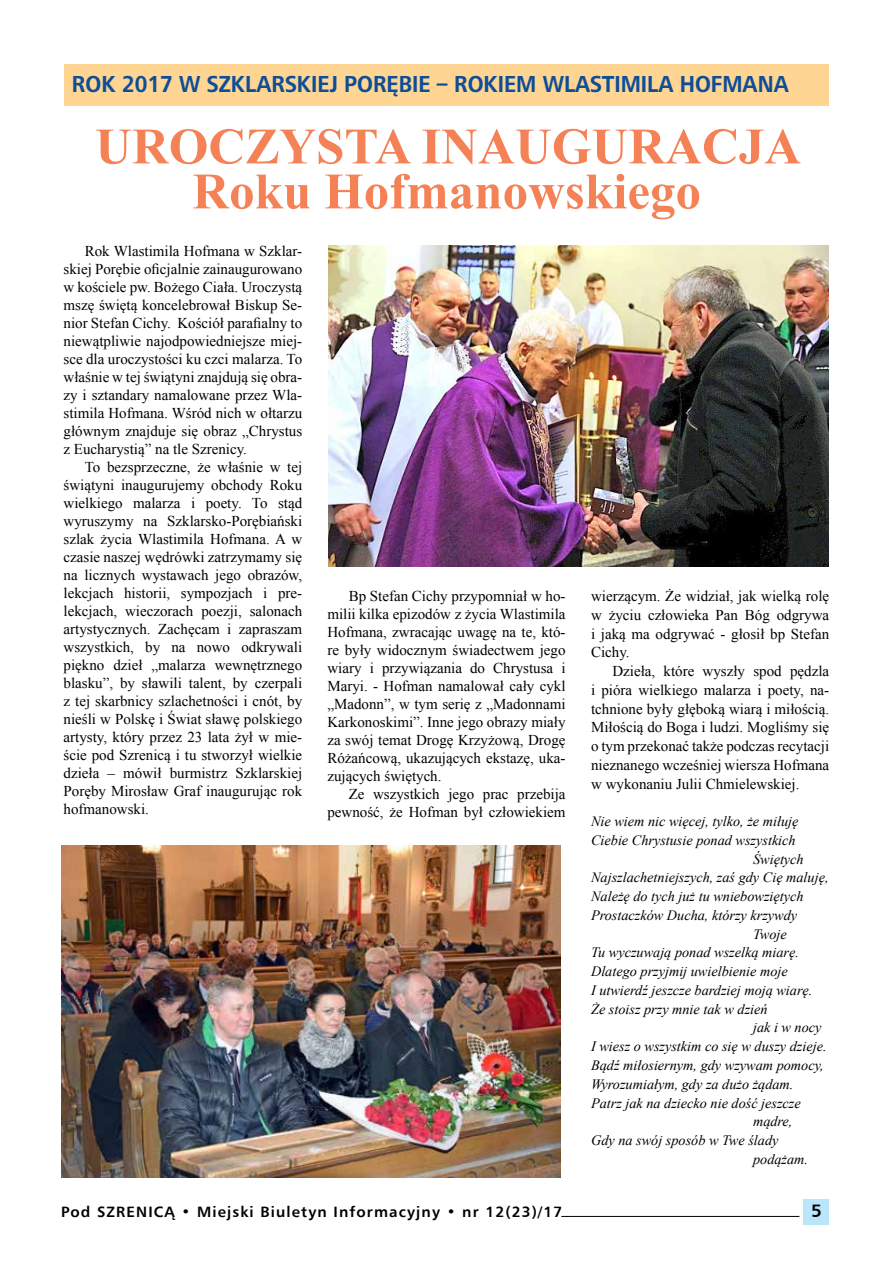
<style>
.page{position:relative;width:893px;height:1263px;background:#fff}
.page>*{position:absolute;margin:0;border:0;box-sizing:border-box;transform-origin:0 0}
.t1{font:700 51px/45px "Times New Roman";color:#f58256}
.t2{font:700 24px "Frutiger Next LTCE";color:#0e4e96;scale:.9 1}
.t3{font:700 18px "Humnst 777 EU";color:#000}
.t4{font:15px/18px "Times New Roman";color:#000;text-align:justify}
.t5{font:700 15px "Humnst 777 EU";letter-spacing:.075em;color:#000}
.t6{font:italic 14.25px "Times New Roman";color:#000}
</style>
<div class="page">
<div style="left:804px;top:1199px;width:25px;height:26px;background:#b9e6fa"></div>
<hr style="left:561px;top:1216px;width:238px;height:1px;background:#000">
<div style="left:64px;top:64px;width:765px;height:41px;background:#ffd594"></div>
<img style="left:61px;top:845px;width:499px;height:333px">
<img style="left:328px;top:245px;width:501px;height:321px">
<h2 class="t2" style="left:72px;top:70px;width:798px">ROK 2017 W SZKLARSKIEJ PORĘBIE – ROKIEM WLASTIMILA HOFMANA</h2>
<h1 class="t1" style="left:192px;top:123px;width:510px;text-indent:87px">YS TA INAUGURACJA<br>ROKU HOFMANOWSKIEGO</h1>
<h1 class="t1" style="left:95px;top:123px;width:75px">UROCZ</h1>
<p class="t4" style="left:64px;top:241px;width:240px;text-indent:21px">Rok Wlastimila Hofmana w Szklar&shy;skiej Porębie oficjalnie zainaugurowano w kościele pw. Bożego Ciała. Uroczystą mszę świętą koncelebrował Biskup Se&shy;nior Stefan Cichy. Kościół parafialny to niewątpliwie najodpowiedniejsze miej&shy;sce dla uroczystości ku czci malarza. To właśnie w tej świątyni znajdują się obra&shy;zy i sztandary namalowane przez Wla&shy;stimila Hofmana. Wśród nich w ołtarzu głównym znajduje się obraz „Chrystus z Eucharystią” na tle Szrenicy.</p>
<p class="t4" style="left:64px;top:457px;width:240px;text-indent:21px">To bezsprzeczne, że właśnie w tej świątyni inaugurujemy obchody Roku wielkiego malarza i poety. To stąd wyruszymy na Szklarsko-Porębiański szlak życia Wlastimila Hofmana. A w czasie naszej wędrówki zatrzymamy się na licznych wystawach jego obrazów, lekcjach historii, sympozjach i pre&shy;lekcjach, wieczorach poezji, salonach artystycznych. Zachęcam i zapraszam wszystkich, by na nowo odkrywali piękno dzieł „malarza wewnętrznego blasku”, by sławili talent, by czerpali z tej skarbnicy szlachetności i cnót, by nieśli w Polskę i Świat sławę polskiego artysty, który przez 23 lata żył w mie&shy;ście pod Szrenicą i tu stworzył wielkie dzieła – mówił burmistrz Szklarskiej Poręby Mirosław Graf inaugurując rok hofmanowski.</p>
<p class="t4" style="left:327px;top:587px;width:240px;text-indent:21px">Bp Stefan Cichy przypomniał w ho&shy;milii kilka epizodów z życia Wlastimila Hofmana, zwracając uwagę na te, któ&shy;re były widocznym świadectwem jego wiary i przywiązania do Chrystusa i Maryi. - Hofman namalował cały cykl „Madonn”, w tym serię z „Madonnami Karkonoskimi”. Inne jego obrazy miały za swój temat Drogę Krzyżową, Drogę Różańcową, ukazujących ekstazę, uka&shy;zujących świętych.</p>
<p class="t4" style="left:327px;top:785px;width:240px;text-align:right">Ze wszystkich jego prac przebija pewność, że Hofman był człowiekiem</p>
<p class="t4" style="left:591px;top:586px;width:240px;line-height:18.8px">wierzącym. Że widział, jak wielką rolę w życiu człowieka Pan Bóg odgrywa i jaką ma odgrywać - głosił bp Stefan Cichy.</p>
<p class="t4" style="left:591px;top:661px;width:240px;line-height:18.8px;text-indent:21px">Dzieła, które wyszły spod pędzla i pióra wielkiego malarza i poety, na&shy;tchnione były głęboką wiarą i miłością.<br>Miłością do Boga i ludzi. Mogliśmy się o tym przekonać także podczas recytacji nieznanego wcześniej wiersza Hofmana w wykonaniu Julii Chmielewskiej.</p>
<p class="t6" style="left:591px;top:812px;width:209px">Nie wiem nic więcej, tylko, że miłuję</p>
<p class="t6" style="left:591px;top:830px;width:206px">Ciebie Chrystusie ponad wszystkich</p>
<p class="t6" style="left:753px;top:849px;width:52px">Świętych</p>
<p class="t6" style="left:591px;top:868px;width:239px">Najszlachetniejszych, zaś gdy Cię maluję,</p>
<p class="t6" style="left:591px;top:887px;width:214px">Należę do tych już tu wniebowziętych</p>
<p class="t6" style="left:591px;top:905px;width:208px">Prostaczków Ducha, którzy krzywdy</p>
<p class="t6" style="left:753px;top:924px;width:35px">Twoje</p>
<p class="t6" style="left:591px;top:943px;width:209px">Tu wyczuwają ponad wszelką miarę.</p>
<p class="t6" style="left:591px;top:962px;width:198px">Dlatego przyjmij uwielbienie moje</p>
<p class="t6" style="left:591px;top:980px;width:223px">I utwierdź jeszcze bardziej moją wiarę.</p>
<p class="t6" style="left:591px;top:999px;width:178px">Że stoisz przy mnie tak w dzień</p>
<p class="t6" style="left:753px;top:1018px;width:70px">jak i w nocy</p>
<p class="t6" style="left:591px;top:1037px;width:237px">I wiesz o wszystkim co się w duszy dzieje.</p>
<p class="t6" style="left:591px;top:1055px;width:234px">Bądź miłosiernym, gdy wzywam pomocy,</p>
<p class="t6" style="left:591px;top:1074px;width:204px">Wyrozumiałym, gdy za dużo żądam.</p>
<p class="t6" style="left:591px;top:1093px;width:211px">Patrz jak na dziecko nie dość jeszcze</p>
<p class="t6" style="left:753px;top:1112px;width:41px">mądre,</p>
<p class="t6" style="left:591px;top:1130px;width:189px">Gdy na swój sposób w Twe ślady</p>
<p class="t6" style="left:753px;top:1149px;width:57px">podążam.</p>
<p class="t5" style="left:61px;top:1202px;width:503px">Pod SZRENICĄ • Miejski Biuletyn Informacyjny • nr 12(23)/17</p>
<p class="t3" style="left:811px;top:1199px;width:12px">5</p>
</div>
